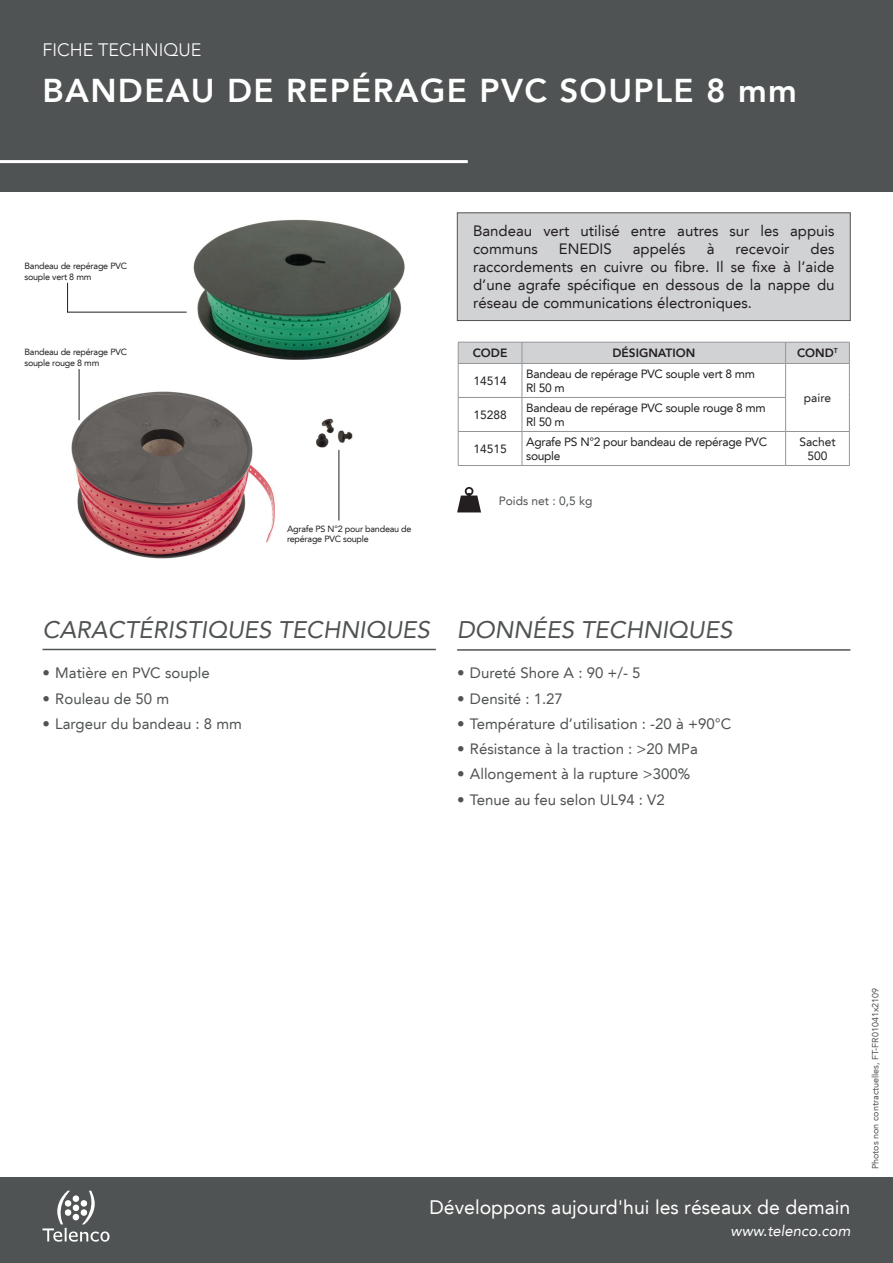
<style>
.page{position:relative;width:893px;height:1263px;background:#fff}
.page>*{position:absolute;margin:0;border:0;box-sizing:border-box;transform-origin:0 0}
.titre{font:800 33px "Avenir LT";letter-spacing:.04em;color:#fff}
.sous-titre{font:italic 24px "Avenir LT";color:#505353}
.baseline{font:19.5px "Avenir LT";color:#fff}
.type_document{font:300 18px "Avenir LT";color:#fff}
.t1{font:15px "Avenir LT";color:#505353}
.description{font:15px/18px "Avenir LT";color:#231f20}
.www_telenco_com{font:italic 15px "Avenir LT";color:#fff}
.t2{font:12px/14.4px "Avenir LT";letter-spacing:-.025em;color:#231f20}
.t3{font:800 12px "Avenir LT";color:#231f20}
.produit_infos{font:12px "Avenir LT";color:#505353}
.t4{font:9px/10.8px "Avenir LT";letter-spacing:-.025em;color:#231f20}
.num_document{font:9px "Avenir LT";color:#505353}
</style>
<div class="page">
<div style="left:0;top:1178px;width:893px;height:85px;background:#505353"></div>
<div style="left:0;top:0;width:893px;height:191px;background:#505353"></div>
<hr style="left:0;top:160px;width:468px;height:3px;background:#fff">
<img style="left:67px;top:219px;width:338px;height:340px">
<hr style="left:457px;top:649px;width:393px;height:2px;background:#505353">
<hr style="left:43px;top:649px;width:393px;height:1px;background:#505353">
<svg style="left:43px;top:1191px;width:67px;height:51px"></svg>
<div style="left:457px;top:212px;width:394px;height:109px;background:#d1d2d4"></div>
<svg style="left:457px;top:487px;width:24px;height:25px"></svg>
<div style="left:458px;top:342px;width:392px;height:21px;background:#d1d2d4"></div>
<hr style="left:458px;top:363px;width:64px;height:1px;background:#939598">
<hr style="left:458px;top:364px;width:1px;height:33px;background:#939598">
<hr style="left:522px;top:363px;width:264px;height:1px;background:#939598">
<hr style="left:522px;top:364px;width:1px;height:33px;background:#939598">
<hr style="left:786px;top:363px;width:64px;height:1px;background:#939598">
<hr style="left:785px;top:364px;width:1px;height:33px;background:#939598">
<hr style="left:849px;top:364px;width:1px;height:33px;background:#939598">
<hr style="left:458px;top:397px;width:64px;height:1px;background:#939598">
<hr style="left:458px;top:398px;width:1px;height:33px;background:#939598">
<hr style="left:522px;top:397px;width:264px;height:1px;background:#939598">
<hr style="left:522px;top:398px;width:1px;height:33px;background:#939598">
<hr style="left:785px;top:398px;width:1px;height:33px;background:#939598">
<hr style="left:849px;top:397px;width:1px;height:34px;background:#939598">
<hr style="left:458px;top:431px;width:64px;height:1px;background:#939598">
<hr style="left:522px;top:431px;width:264px;height:1px;background:#939598">
<hr style="left:786px;top:431px;width:64px;height:1px;background:#939598">
<hr style="left:458px;top:465px;width:64px;height:1px;background:#939598">
<hr style="left:522px;top:465px;width:264px;height:1px;background:#939598">
<hr style="left:786px;top:465px;width:64px;height:1px;background:#939598">
<hr style="left:458px;top:432px;width:1px;height:33px;background:#939598">
<hr style="left:522px;top:432px;width:1px;height:33px;background:#939598">
<hr style="left:785px;top:432px;width:1px;height:33px;background:#939598">
<hr style="left:849px;top:432px;width:1px;height:33px;background:#939598">
<hr style="left:67px;top:312px;width:120px;height:1px;background:#231f20">
<svg style="left:67px;top:283px;width:1px;height:29px"></svg>
<hr style="left:79px;top:369px;width:1px;height:51px;background:#231f20">
<hr style="left:339px;top:450px;width:1px;height:70px;background:#231f20">
<p class="type_document" style="left:43px;top:39px;width:161px">FICHE TECHNIQUE</p>
<p class="titre" style="left:43px;top:71px;width:756px">BANDEAU DE REPÉRAGE PVC SOUPLE 8 mm</p>
<p class="t4" style="left:24px;top:261px;width:104px">Bandeau de repérage PVC</p>
<p class="t4" style="left:24px;top:272px;width:68px">souple vert 8 mm</p>
<p class="t4" style="left:24px;top:346px;width:104px">Bandeau de repérage PVC</p>
<p class="t4" style="left:24px;top:357px;width:76px">souple rouge 8 mm</p>
<p class="t4" style="left:287px;top:523px;width:126px">Agrafe PS N°2 pour bandeau de repérage PVC souple</p>
<p class="description" style="left:473px;top:222px;width:363px">Bandeau vert utilisé entre autres sur les appuis communs</p>
<p class="description" style="left:473px;top:240px;width:363px;text-align:justify;text-indent:338px">des raccordements en cuivre ou fibre. Il se fixe à l’aide d’une agrafe spécifique en dessous de la nappe du réseau de communications électroniques.</p>
<p class="description" style="left:559px;top:240px;width:54px">ENEDIS</p>
<p class="description" style="left:633px;top:240px;width:54px">appelés</p>
<p class="description" style="left:707px;top:240px;width:9px">à</p>
<p class="description" style="left:736px;top:240px;width:55px">recevoir</p>
<p class="t3" style="left:473px;top:346px;width:36px">CODE</p>
<p class="t3" style="left:612px;top:346px;width:84px">DÉSIGNATION</p>
<p class="t3" style="left:797px;top:346px;width:42px">COND<sup>T</sup></p>
<p class="t2" style="left:473px;top:374px;width:35px">14514</p>
<p class="t2" style="left:526px;top:366px;width:230px">Bandeau de repérage PVC souple vert 8 mm</p>
<p class="t2" style="left:526px;top:381px;width:40px">Rl 50 m</p>
<p class="t2" style="left:804px;top:391px;width:29px">paire</p>
<p class="t2" style="left:526px;top:400px;width:241px">Bandeau de repérage PVC souple rouge 8 mm</p>
<p class="t2" style="left:526px;top:415px;width:40px">Rl 50 m</p>
<p class="t2" style="left:473px;top:408px;width:35px">15288</p>
<p class="t2" style="left:473px;top:442px;width:35px">14515</p>
<p class="t2" style="left:526px;top:435px;width:242px">Agrafe PS N°2 pour bandeau de repérage PVC souple</p>
<p class="t2" style="left:799px;top:435px;width:38px">Sachet</p>
<p class="t2" style="left:807px;top:449px;width:22px">500</p>
<p class="produit_infos" style="left:499px;top:493px;width:95px">Poids net : 0,5 kg</p>
<p class="sous-titre" style="left:43px;top:616px;width:389px">CARACTÉRISTIQUES TECHNIQUES</p>
<p class="sous-titre" style="left:457px;top:616px;width:277px">DONNÉES TECHNIQUES</p>
<p class="t1" style="left:43px;top:664px;width:169px">• Matière en PVC souple</p>
<p class="t1" style="left:43px;top:690px;width:128px">• Rouleau de 50 m</p>
<p class="t1" style="left:43px;top:715px;width:201px">• Largeur du bandeau : 8 mm</p>
<p class="t1" style="left:457px;top:664px;width:185px">• Dureté Shore A : 90 +/- 5</p>
<p class="t1" style="left:457px;top:690px;width:107px">• Densité : 1.27</p>
<p class="t1" style="left:457px;top:715px;width:276px">• Température d’utilisation : -20 à +90°C</p>
<p class="t1" style="left:457px;top:740px;width:242px">• Résistance à la traction : &gt;20 MPa</p>
<p class="t1" style="left:457px;top:765px;width:235px">• Allongement à la rupture &gt;300%</p>
<p class="t1" style="left:457px;top:791px;width:209px">• Tenue au feu selon UL94 : V2</p>
<p class="baseline" style="left:429px;top:1196px;width:422px">Développons aujourd'hui les réseaux de demain</p>
<p class="www_telenco_com" style="left:731px;top:1222px;width:121px">www.telenco.com</p>
<p class="num_document" style="left:870px;top:1169px;width:183px;rotate:-90deg">Photos non contractuelles, FT-FR01041x2109</p>
</div>
